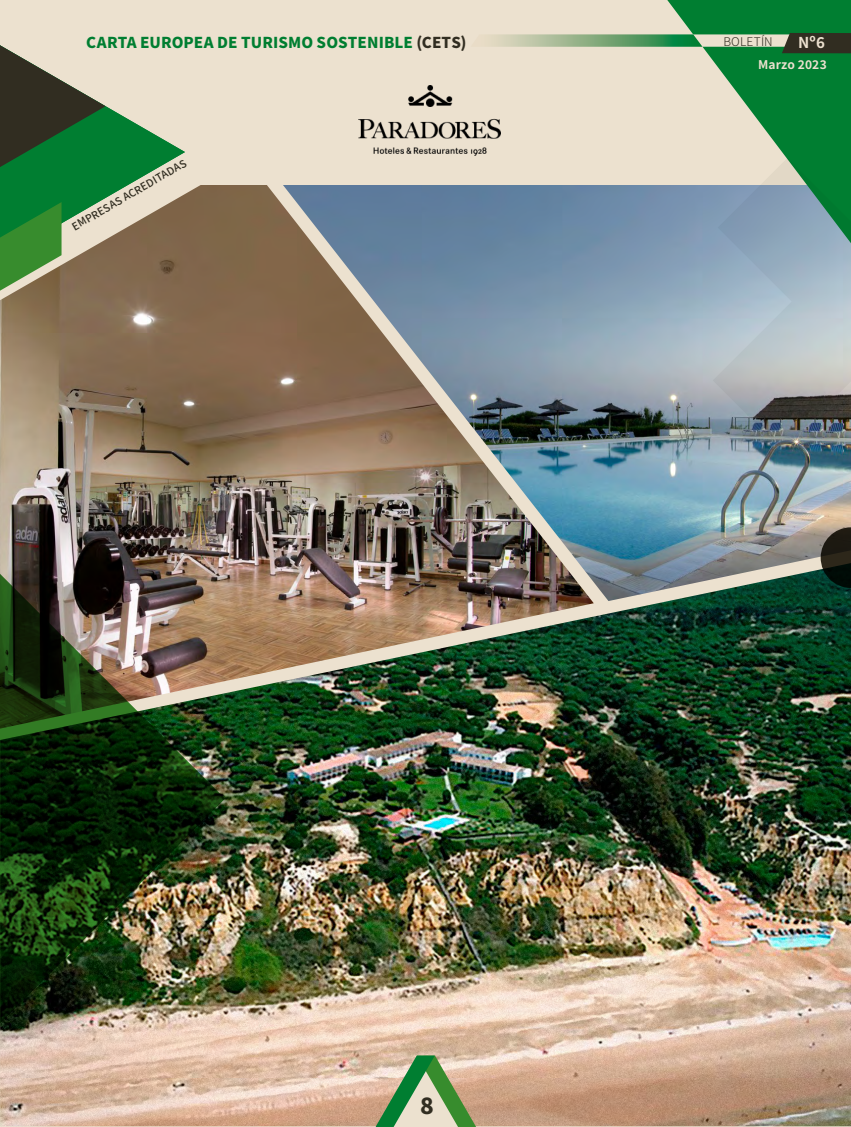
<style>
.page{position:relative;width:851px;height:1127px;background:#fff}
.page>*{position:absolute;margin:0;border:0;box-sizing:border-box;transform-origin:0 0}
.t1{font:900 22.5px "Noto Sans HK";color:#312d21}
.t2{font:900 15px "Noto Sans HK";letter-spacing:.005em;color:#007e31}
.t3{font:700 15px "Noto Sans HK";color:#ece1cf}
.t4{font:700 12px "Noto Sans HK";letter-spacing:.015em;color:#ece1cf}
.t5{font:300 12px "Noto Sans HK";letter-spacing:.015em;color:#312d21}
.t6{font:500 10.5px "Noto Sans HK";color:#312d21}
.s1{color:#312d21}
</style>
<div class="page">
<div style="left:0;top:0;width:850px;height:1127px;background:#ece1cf"></div>
<img style="left:0;top:601px;width:850px;height:525px">
<img style="left:0;top:185px;width:593px;height:544px">
<img style="left:283px;top:185px;width:567px;height:416px">
<svg style="left:376px;top:1055px;width:100px;height:72px"></svg>
<svg style="left:667px;top:0;width:183px;height:243px;fill:#007e31"></svg>
<svg style="left:485px;top:34px;width:217px;height:13px;background:#84af83"></svg>
<svg style="left:781px;top:33px;width:69px;height:20px"></svg>
<svg style="left:0;top:106px;width:185px;height:153px"></svg>
<svg style="left:0;top:45px;width:105px;height:122px"></svg>
<svg style="left:0;top:202px;width:61px;height:89px;background:#448c3f"></svg>
<img style="left:358px;top:85px;width:142px;height:70px">
<img style="left:0;top:506px;width:225px;height:585px">
<svg style="left:712px;top:153px;width:138px;height:297px"></svg>
<svg style="left:717px;top:158px;width:133px;height:297px;background:#90a6aa"></svg>
<svg style="left:820px;top:527px;width:30px;height:61px;background:#292e25"></svg>
<p class="t2" style="left:86px;top:34px;width:382px">CARTA EUROPEA DE TURISMO SOSTENIBLE <span class="s1">(CETS)</span></p>
<p class="t5" style="left:723px;top:35px;width:51px">BOLETÍN</p>
<p class="t3" style="left:797px;top:34px;width:28px">Nº6</p>
<p class="t4" style="left:757px;top:58px;width:70px">Marzo 2023</p>
<p class="t6" style="left:70px;top:222px;width:132px;rotate:-30deg">EMPRESAS ACREDITADAS</p>
<h1 class="t1" style="left:420px;top:1092px;width:15px">8</h1>
</div>
